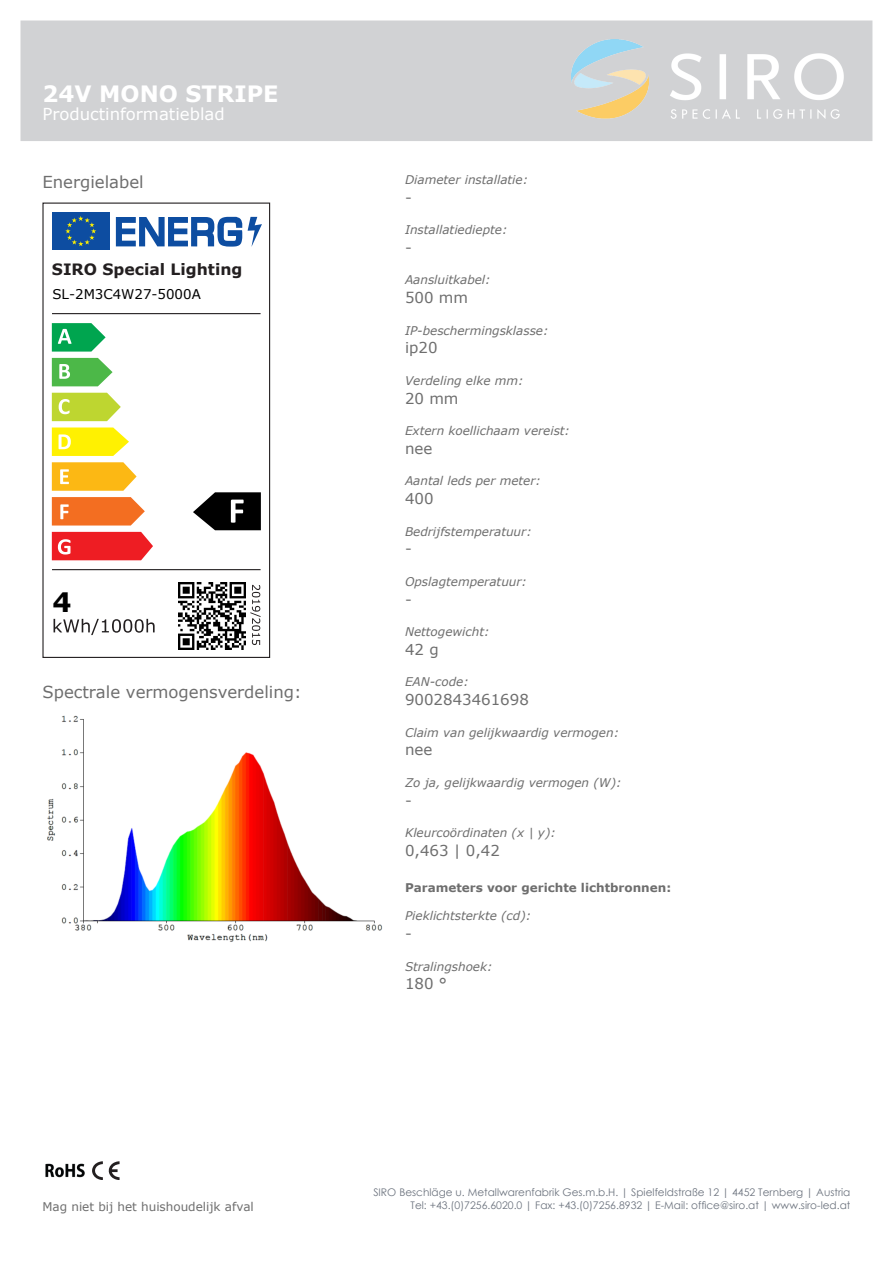
<style>
.page{position:relative;width:893px;height:1263px;background:#fff}
.page>*{position:absolute;margin:0;border:0;box-sizing:border-box;transform-origin:0 0}
.t1{font:700 26.85px "Verdana";color:#000}
.t2{font:700 22.5px "Verdana";color:#fff}
.t3{font:16.5px "Verdana";color:#6e6e6e}
.t4{font:16.5px "Verdana";color:#fff}
.t5{font:700 15.6px "Verdana";color:#231f20}
.t6{font:15px "Verdana";color:#6e6e6e}
.t7{font:13.35px "Verdana";color:#000}
.t8{font:italic 12px "Verdana";color:#6e6e6e}
.t9{font:700 12px "Verdana";color:#6e6e6e}
.t10{font:12px "Verdana";color:#6e6e6e}
.t11{font:10.5px/12.6px "Century Gothic";color:#6d747f;text-align:right}
.s1{font-style:inherit}
</style>
<div class="page">
<div style="left:21px;top:21px;width:851px;height:120px;background:#d1d2d4"></div>
<img style="left:571px;top:40px;width:272px;height:78px">
<img style="left:45px;top:1163px;width:40px;height:15px">
<svg style="left:92px;top:1161px;width:27px;height:19px"></svg>
<div style="left:52px;top:212px;width:58px;height:38px;background:#0d4da1"></div>
<svg style="left:65px;top:216px;width:31px;height:30px"></svg>
<svg style="left:116px;top:217px;width:126px;height:30px"></svg>
<svg style="left:248px;top:217px;width:14px;height:30px"></svg>
<svg style="left:52px;top:323px;width:54px;height:29px"></svg>
<svg style="left:52px;top:358px;width:61px;height:28px"></svg>
<svg style="left:52px;top:393px;width:69px;height:28px;background:#c7db4d"></svg>
<svg style="left:52px;top:427px;width:77px;height:29px;background:#fff32b"></svg>
<svg style="left:52px;top:462px;width:85px;height:29px;background:#fcc133"></svg>
<svg style="left:52px;top:497px;width:93px;height:28px;background:#f47d38"></svg>
<svg style="left:52px;top:532px;width:101px;height:28px;background:#ef3237"></svg>
<svg style="left:54px;top:619px;width:101px;height:16px"></svg>
<hr style="left:52px;top:313px;width:209px;height:1px;background:#231f20">
<hr style="left:52px;top:569px;width:209px;height:1px;background:#231f20">
<svg style="left:250px;top:585px;width:11px;height:60px"></svg>
<svg style="left:193px;top:492px;width:68px;height:38px"></svg>
<div style="left:42px;top:203px;width:228px;height:455px;border:1px solid #231f20"></div>
<img style="left:179px;top:582px;width:67px;height:67px">
<img style="left:47px;top:715px;width:336px;height:227px">
<h2 class="t2" style="left:42px;top:80px;width:238px">24V MONO STRIPE</h2>
<h3 class="t4" style="left:42px;top:104px;width:184px">Productinformatieblad</h3>
<h3 class="t3" style="left:42px;top:171px;width:103px">Energielabel</h3>
<h3 class="t5" style="left:52px;top:259px;width:192px"><span class="s1">SIRO</span> Special Lighting</h3>
<p class="t7" style="left:52px;top:285px;width:150px">SL-2M3C4W27-5000A</p>
<h1 class="t1" style="left:52px;top:585px;width:21px">4</h1>
<h3 class="t3" style="left:42px;top:681px;width:261px">Spectrale vermogensverdeling:</h3>
<p class="t8" style="left:405px;top:172px;width:125px">Diameter installatie:</p>
<p class="t6" style="left:405px;top:187px;width:8px">-</p>
<p class="t8" style="left:405px;top:222px;width:104px">Installatiediepte:</p>
<p class="t6" style="left:405px;top:238px;width:8px">-</p>
<p class="t8" style="left:405px;top:272px;width:87px">Aansluitkabel:</p>
<p class="t6" style="left:405px;top:288px;width:64px">500 mm</p>
<p class="t8" style="left:405px;top:322px;width:145px">IP-beschermingsklasse:</p>
<p class="t6" style="left:405px;top:338px;width:34px">ip20</p>
<p class="t8" style="left:405px;top:373px;width:120px">Verdeling elke mm:</p>
<p class="t6" style="left:405px;top:388px;width:55px">20 mm</p>
<p class="t8" style="left:405px;top:423px;width:167px">Extern koellichaam vereist:</p>
<p class="t6" style="left:405px;top:439px;width:29px">nee</p>
<p class="t8" style="left:405px;top:473px;width:137px">Aantal leds per meter:</p>
<p class="t6" style="left:405px;top:489px;width:30px">400</p>
<p class="t8" style="left:405px;top:523px;width:128px">Bedrijfstemperatuur:</p>
<p class="t6" style="left:405px;top:539px;width:8px">-</p>
<p class="t8" style="left:405px;top:574px;width:124px">Opslagtemperatuur:</p>
<p class="t6" style="left:405px;top:589px;width:8px">-</p>
<p class="t8" style="left:405px;top:624px;width:86px">Nettogewicht:</p>
<p class="t6" style="left:405px;top:640px;width:35px">42 g</p>
<p class="t8" style="left:405px;top:674px;width:65px">EAN-code:</p>
<p class="t6" style="left:405px;top:690px;width:125px">9002843461698</p>
<p class="t8" style="left:405px;top:724px;width:216px">Claim van gelijkwaardig vermogen:</p>
<p class="t6" style="left:405px;top:740px;width:29px">nee</p>
<p class="t8" style="left:405px;top:775px;width:218px">Zo ja, gelijkwaardig vermogen (W):</p>
<p class="t6" style="left:405px;top:790px;width:8px">-</p>
<p class="t8" style="left:405px;top:825px;width:152px">Kleurcoördinaten (x | y):</p>
<p class="t6" style="left:405px;top:841px;width:96px">0,463 | 0,42</p>
<p class="t9" style="left:405px;top:880px;width:268px">Parameters voor gerichte lichtbronnen:</p>
<p class="t8" style="left:405px;top:908px;width:128px">Pieklichtsterkte (cd):</p>
<p class="t6" style="left:405px;top:924px;width:8px">-</p>
<p class="t8" style="left:405px;top:958px;width:89px">Stralingshoek:</p>
<p class="t6" style="left:405px;top:974px;width:43px">180 °</p>
<p class="t10" style="left:42px;top:1198px;width:213px">Mag niet bij het huishoudelijk afval</p>
<p class="t11" style="left:373px;top:1186px;width:479px">SIRO Beschläge u. Metallwarenfabrik Ges.m.b.H. | Spielfeldstraße 12 | 4452 Ternberg | Austria<br>Tel: +43.(0)7256.6020.0 | Fax: +43.(0)7256.8932 | E-Mail: office@siro.at | www.siro-led.at</p>
</div>
